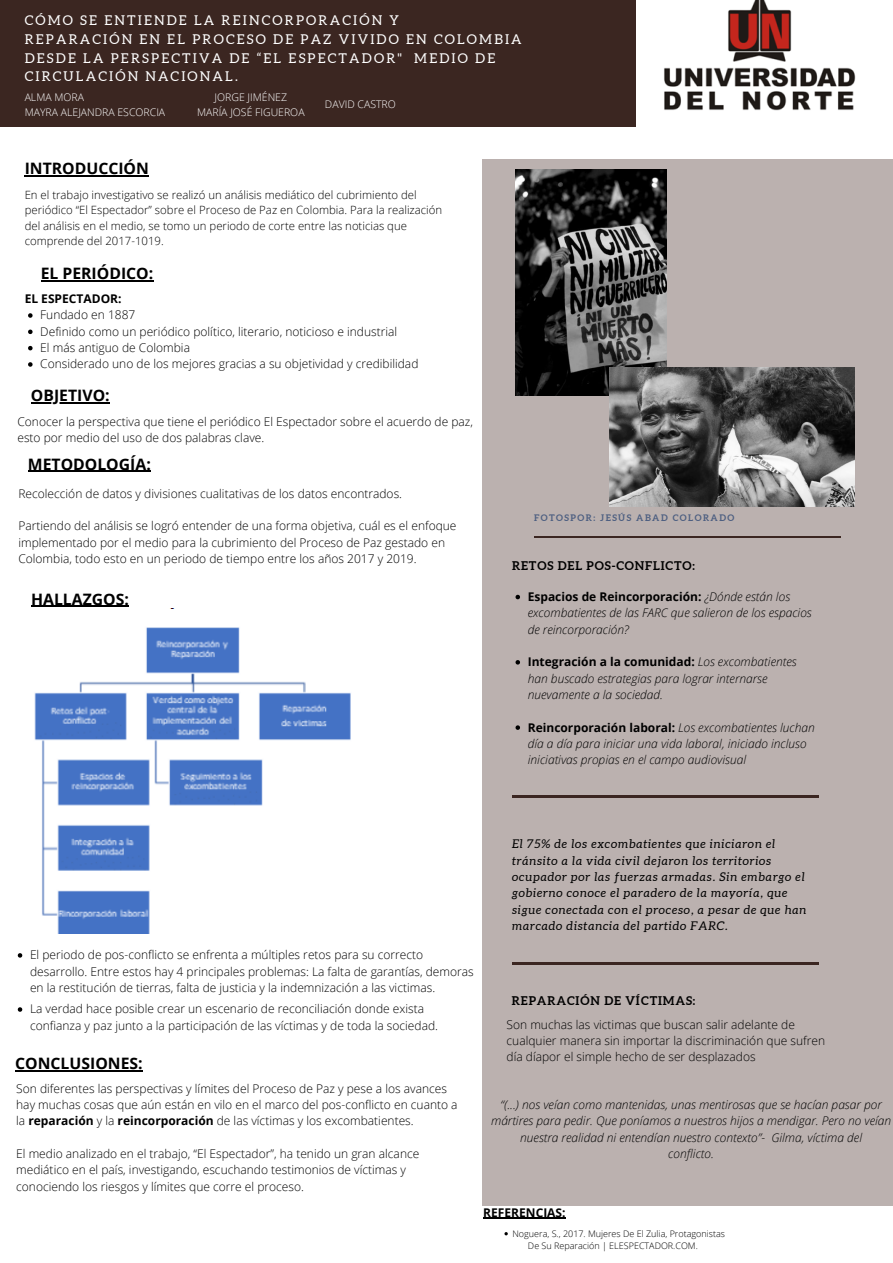
<style>
.page{position:relative;width:893px;height:1263px;background:#fff}
.page>*{position:absolute;margin:0;border:0;box-sizing:border-box;transform-origin:0 0}
.t1{font:700 15.75px "Open Sans";color:#000}
.t2{font:13.5px/18.8px "Aleo";letter-spacing:.16em;color:#fff}
.t3{font:300 12px/16.4px "Open Sans";color:#000}
.t4{font:italic 300 12px/16.4px "Open Sans";color:#000}
.t5{font:italic 12px/16.4px "Aleo";letter-spacing:.07em;color:#000}
.t6{font:700 12px "Aleo";letter-spacing:.07em;color:#000}
.t7{font:700 12px "Open Sans";color:#000}
.t8{font:300 11.4px/15.5px "Open Sans";color:#000}
.t9{font:300 10.5px/14.6px "Open Sans";color:#fff}
.t10{font:300 9px/12.5px "Open Sans";color:#000}
.t11{font:700 9px "Aleo";letter-spacing:.16em;color:#4d5f81}
.s1{font-weight:700;font-style:normal}
.s2{font-weight:700}
</style>
<div class="page">
<div style="left:0;top:0;width:893px;height:126px;background:#3b2621"></div>
<svg style="left:28px;top:313px;width:5px;height:5px"></svg>
<svg style="left:28px;top:330px;width:5px;height:4px"></svg>
<svg style="left:28px;top:346px;width:5px;height:4px"></svg>
<svg style="left:28px;top:362px;width:5px;height:5px"></svg>
<div style="left:483px;top:159px;width:410px;height:1046px;background:#bbb1af"></div>
<hr style="left:534px;top:536px;width:307px;height:2px;background:#3b2621">
<hr style="left:512px;top:796px;width:307px;height:2px;background:#3b2621">
<hr style="left:512px;top:963px;width:307px;height:1px;background:#3b2621">
<img style="left:637px;top:0;width:256px;height:126px">
<img style="left:515px;top:169px;width:151px;height:226px">
<img style="left:34px;top:627px;width:317px;height:306px">
<img style="left:609px;top:368px;width:245px;height:138px">
<hr style="left:25px;top:175px;width:124px;height:1px;background:#000">
<hr style="left:31px;top:402px;width:79px;height:2px;background:#000">
<hr style="left:31px;top:606px;width:98px;height:1px;background:#000">
<hr style="left:41px;top:280px;width:112px;height:1px;background:#000">
<hr style="left:28px;top:471px;width:123px;height:1px;background:#000">
<svg style="left:18px;top:953px;width:4px;height:5px"></svg>
<svg style="left:515px;top:595px;width:5px;height:4px"></svg>
<svg style="left:515px;top:660px;width:5px;height:4px"></svg>
<svg style="left:515px;top:725px;width:5px;height:5px"></svg>
<svg style="left:18px;top:1007px;width:4px;height:5px"></svg>
<hr style="left:15px;top:1070px;width:128px;height:1px;background:#000">
<hr style="left:483px;top:1218px;width:82px;height:1px;background:#000">
<svg style="left:504px;top:1232px;width:4px;height:3px"></svg>
<p class="t2" style="left:25px;top:11px;width:498px">CÓMO SE ENTIENDE LA REINCORPORACIÓN Y<br>REPARACIÓN EN EL PROCESO DE PAZ VIVIDO EN COLOMBIA DESDE LA PERSPECTIVA DE “EL ESPECTADOR" MEDIO DE CIRCULACIÓN NACIONAL.</p>
<p class="t9" style="left:25px;top:90px;width:142px">ALMA MORA<br>MAYRA ALEJANDRA ESCORCIA</p>
<p class="t9" style="left:197px;top:90px;width:109px;text-align:center">JORGE JIMÉNEZ<br>MARÍA JOSÉ FIGUEROA</p>
<p class="t9" style="left:325px;top:97px;width:72px">DAVID CASTRO</p>
<h1 class="t1" style="left:25px;top:157px;width:126px">INTRODUCCIÓN</h1>
<p class="t8" style="left:25px;top:187px;width:419px">En el trabajo investigativo se realizó un análisis mediático del cubrimiento del periódico “El Espectador” sobre el Proceso de Paz en Colombia. Para la realización del análisis en el medio, se tomo un periodo de corte entre las noticias que comprende del 2017-1019.</p>
<h1 class="t1" style="left:41px;top:262px;width:114px">EL PERIÓDICO:</h1>
<p class="t7" style="left:25px;top:290px;width:98px">EL ESPECTADOR:</p>
<p class="t3" style="left:40px;top:307px;width:380px">Fundado en 1887<br>Definido como un periódico político, literario, noticioso e industrial<br>El más antiguo de Colombia<br>Considerado uno de los mejores gracias a su objetividad y credibilidad</p>
<h1 class="t1" style="left:31px;top:384px;width:80px">OBJETIVO:</h1>
<p class="t3" style="left:17px;top:413px;width:457px">Conocer la perspectiva que tiene el periódico El Espectador sobre el acuerdo de paz, esto por medio del uso de dos palabras clave.</p>
<h1 class="t1" style="left:28px;top:453px;width:124px">METODOLOGÍA:</h1>
<p class="t3" style="left:18px;top:485px;width:385px">Recolección de datos y divisiones cualitativas de los datos encontrados.</p>
<p class="t3" style="left:18px;top:518px;width:439px">Partiendo del análisis se logró entender de una forma objetiva, cuál es el enfoque implementado por el medio para la cubrimiento del Proceso de Paz gestado en<br>Colombia, todo esto en un periodo de tiempo entre los años 2017 y 2019.</p>
<h1 class="t1" style="left:31px;top:588px;width:99px">HALLAZGOS:</h1>
<p class="t11" style="left:534px;top:513px;width:202px">FOTOSPOR: JESÚS ABAD COLORADO</p>
<p class="t6" style="left:512px;top:559px;width:184px">RETOS DEL POS-CONFLICTO:</p>
<p class="t4" style="left:528px;top:588px;width:285px"><span class="s1">Espacios de Reincorporación:</span> ¿Dónde están los excombatientes de las FARC que salieron de los espacios de reincorporación?</p>
<p class="t4" style="left:528px;top:653px;width:270px"><span class="s1">Integración a la comunidad:</span> Los excombatientes han buscado estrategias para lograr internarse nuevamente a la sociedad.</p>
<p class="t4" style="left:528px;top:719px;width:289px"><span class="s1">Reincorporación laboral:</span> Los excombatientes luchan día a día para iniciar una vida laboral, iniciado incluso iniciativas propias en el campo audiovisual</p>
<p class="t3" style="left:30px;top:946px;width:445px">El periodo de pos-conflicto se enfrenta a múltiples retos para su correcto desarrollo. Entre estos hay 4 principales problemas: La falta de garantías, demoras en la restitución de tierras, falta de justicia y la indemnización a las victimas.</p>
<p class="t3" style="left:30px;top:1000px;width:409px">La verdad hace posible crear un escenario de reconciliación donde exista confianza y paz junto a la participación de las víctimas y de toda la sociedad.</p>
<h1 class="t1" style="left:15px;top:1052px;width:129px">CONCLUSIONES:</h1>
<p class="t3" style="left:16px;top:1080px;width:443px">Son diferentes las perspectivas y límites del Proceso de Paz y pese a los avances hay muchas cosas que aún están en vilo en el marco del pos-conflicto en cuanto a la <span class="s2">reparación</span> y la <span class="s2">reincorporación</span> de las víctimas y los excombatientes.</p>
<p class="t3" style="left:16px;top:1145px;width:404px">El medio analizado en el trabajo, “El Espectador”, ha tenido un gran alcance mediático en el país, investigando, escuchando testimonios de víctimas y conociendo los riesgos y límites que corre el proceso.</p>
<p class="t5" style="left:512px;top:836px;width:296px">El 75% de los excombatientes que iniciaron el tránsito a la vida civil dejaron los territorios ocupador por las fuerzas armadas. Sin embargo el gobierno conoce el paradero de la mayoría, que sigue conectada con el proceso, a pesar de que han marcado distancia del partido FARC.</p>
<p class="t6" style="left:512px;top:994px;width:185px">REPARACIÓN DE VÍCTIMAS:</p>
<p class="t3" style="left:506px;top:1016px;width:320px">Son muchas las victimas que buscan salir adelante de cualquier manera sin importar la discriminación que sufren día díapor el simple hecho de ser desplazados</p>
<p class="t4" style="left:491px;top:1096px;width:402px;text-align:center">“(...) nos veían como mantenidas, unas mentirosas que se hacían pasar por mártires para pedir. Que poníamos a nuestros hijos a mendigar. Pero no veían nuestra realidad ni entendían nuestro contexto”- Gilma, víctima del<br>conflicto.</p>
<p class="t7" style="left:483px;top:1204px;width:84px">REFERENCIAS:</p>
<p class="t10" style="left:528px;top:1227px;width:198px;text-indent:-16px">Noguera, S., 2017. Mujeres De El Zulia, Protagonistas<br>De Su Reparación | ELESPECTADOR.COM.</p>
</div>
